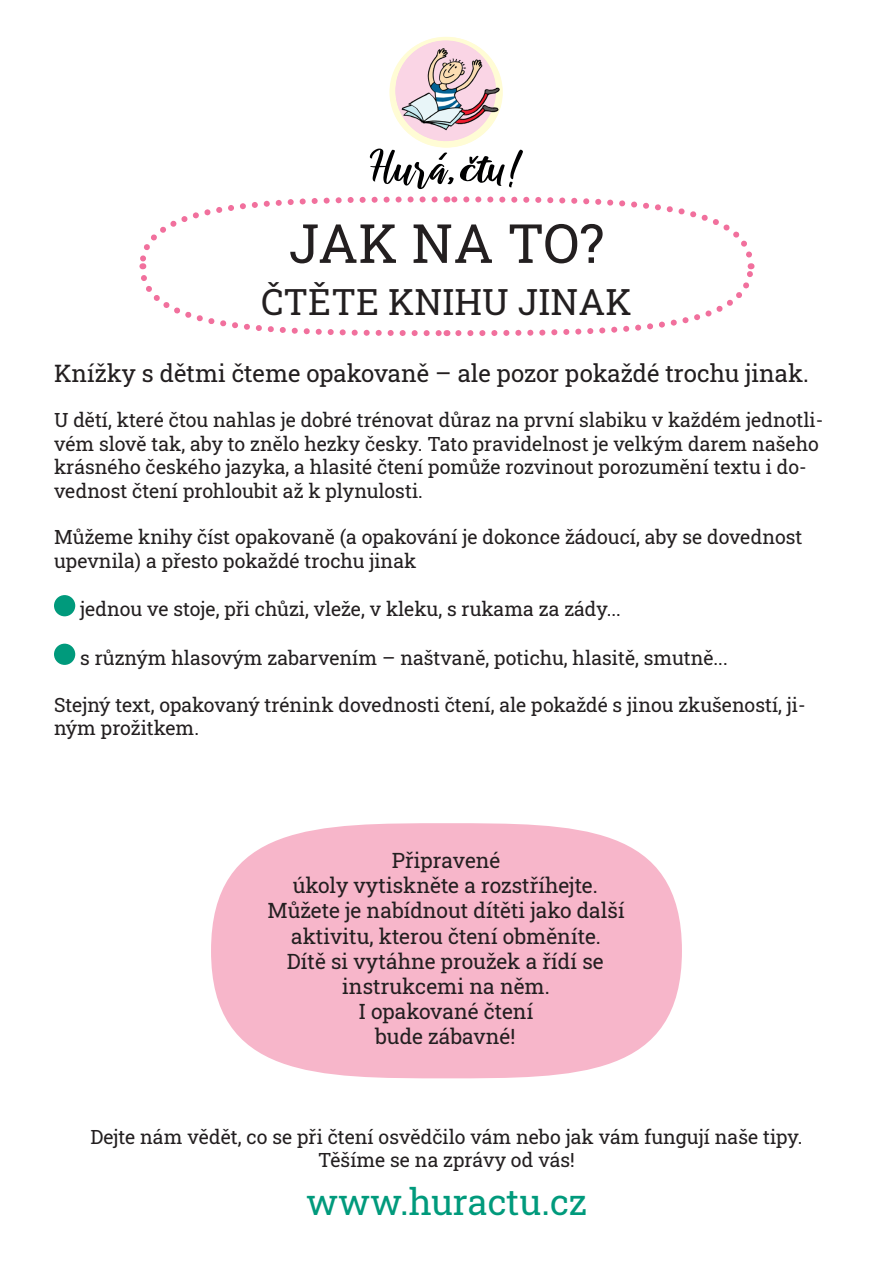
<style>
.page{position:relative;width:893px;height:1263px;background:#fff}
.page>*{position:absolute;margin:0;border:0;box-sizing:border-box;transform-origin:0 0}
.t1{font:54px "Roboto Slab";letter-spacing:-.01em;color:#231f20}
.t2{font:36px "Roboto Slab";color:#231f20}
.t3{font:36px "Roboto Slab";color:#009a7c}
.t4{font:24px "Roboto Slab";color:#231f20}
.t5{font:21px "Roboto Slab";color:#231f20}
.t6{font:19.5px/23.4px "Roboto Slab";color:#231f20}
</style>
<div class="page">
<svg style="left:139px;top:37px;width:616px;height:300px"></svg>
<div style="left:54px;top:595px;width:21px;height:21px;background:#009a7c;border-radius:50%"></div>
<div style="left:54px;top:644px;width:21px;height:21px;background:#009a7c;border-radius:50%"></div>
<div style="left:211px;top:823px;width:471px;height:255px;background:#f7b6ca;border-radius:50%"></div>
<p class="t1" style="left:289px;top:206px;width:317px">JAK NA TO?</p>
<p class="t2" style="left:261px;top:277px;width:372px">ČTĚTE KNIHU JINAK</p>
<p class="t4" style="left:54px;top:357px;width:756px">Knížky s dětmi čteme opakovaně – ale pozor pokaždé trochu jinak.</p>
<p class="t6" style="left:54px;top:408px;width:771px">U dětí, které čtou nahlas je dobré trénovat důraz na první slabiku v každém jednotli&shy;vém slově tak, aby to znělo hezky česky. Tato pravidelnost je velkým darem našeho krásného českého jazyka, a hlasité čtení pomůže rozvinout porozumění textu i do&shy;vednost čtení prohloubit až k plynulosti.</p>
<p class="t6" style="left:54px;top:525px;width:750px">Můžeme knihy číst opakovaně (a opakování je dokonce žádoucí, aby se dovednost upevnila) a přesto pokaždé trochu jinak</p>
<p class="t6" style="left:80px;top:597px;width:542px">jednou ve stoje, při chůzi, vleže, v kleku, s rukama za zády...</p>
<p class="t6" style="left:80px;top:646px;width:649px">s různým hlasovým zabarvením – naštvaně, potichu, hlasitě, smutně...</p>
<p class="t6" style="left:54px;top:692px;width:753px">Stejný text, opakovaný trénink dovednosti čtení, ale pokaždé s jinou zkušeností, ji&shy;ným prožitkem.</p>
<p class="t5" style="left:392px;top:846px;width:110px">Připravené</p>
<p class="t5" style="left:293px;top:871px;width:307px">úkoly vytiskněte a rozstříhejte.</p>
<p class="t5" style="left:267px;top:896px;width:359px">Můžete je nabídnout dítěti jako další</p>
<p class="t5" style="left:291px;top:921px;width:311px">aktivitu, kterou čtení obměníte.</p>
<p class="t5" style="left:287px;top:947px;width:318px">Dítě si vytáhne proužek a řídí se</p>
<p class="t5" style="left:342px;top:972px;width:209px">instrukcemi na něm.</p>
<p class="t5" style="left:359px;top:997px;width:176px">I opakované čtení</p>
<p class="t5" style="left:375px;top:1022px;width:142px">bude zábavné!</p>
<p class="t6" style="left:91px;top:1124px;width:713px">Dejte nám vědět, co se při čtení osvědčilo vám nebo jak vám fungují naše tipy.</p>
<p class="t6" style="left:318px;top:1148px;width:258px">Těšíme se na zprávy od vás!</p>
<p class="t3" style="left:306px;top:1177px;width:282px">www.huractu.cz</p>
</div>
